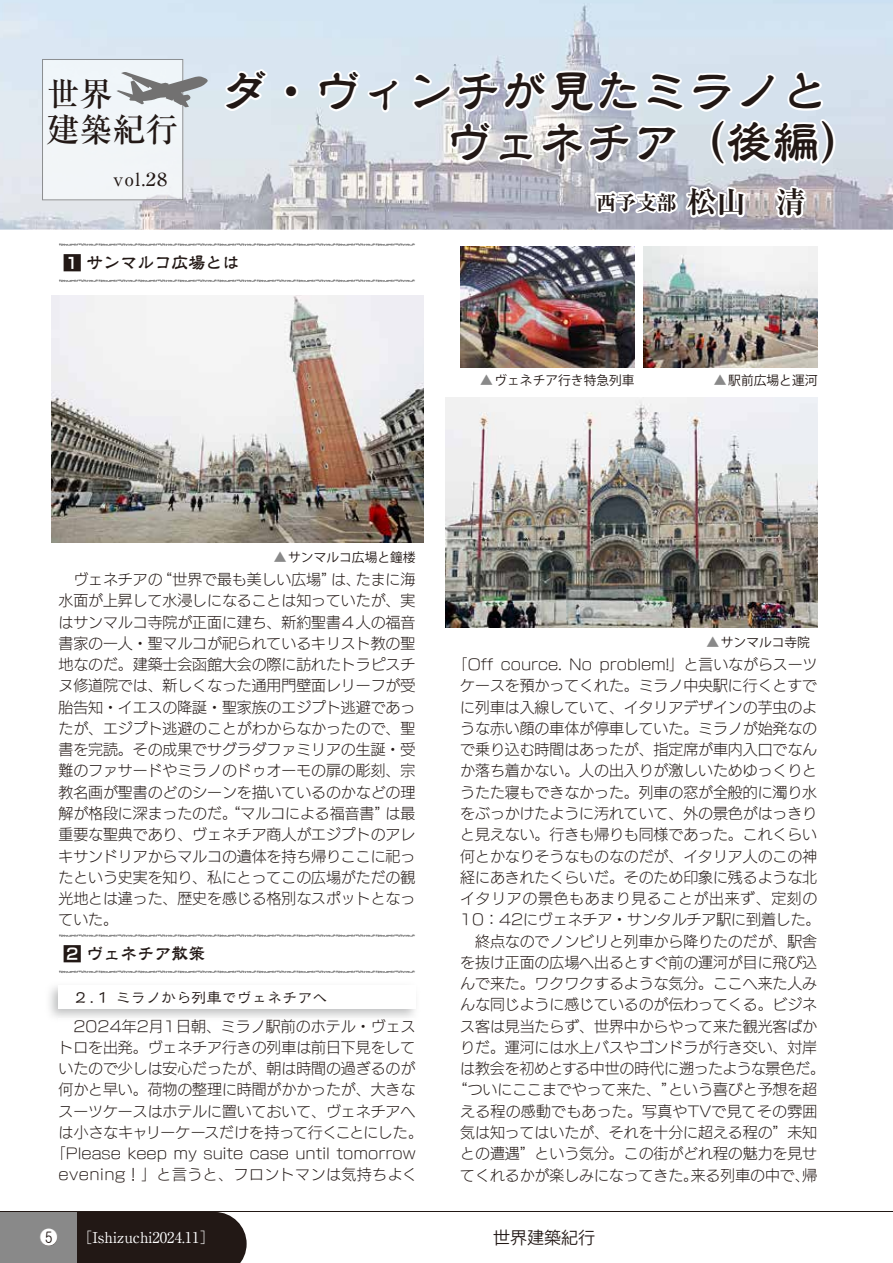
<style>
.page{position:relative;width:893px;height:1263px;background:#fff}
.page>*{position:absolute;margin:0;border:0;box-sizing:border-box;transform-origin:0 0}
.t1{font:46.8px/51px "Reisho 101 Std Medium 90 msp RKSJ H";color:#221815}
.t2{font:33px/36.2px "Ryumin Pro Medium 90 msp RKSJ H";color:#221815}
.t3{font:20.25px "Ryumin Pro Ex Bold 90 msp RKSJ H";color:#221815}
.t4{font:18px "Ryumin Pro Medium 90 msp RKSJ H";color:#221815}
.t5{font:16.95px "Reisho 101 Std Medium 90 msp RKSJ H";color:#221815}
.t6{font:16.95px "Likurei Std Regular 90 msp RKSJ H";color:#221815}
.t7{font:16.95px "New Rodin Pro M 90 msp RKSJ H";color:#221815}
.t8{font:14.85px/21.3px "New Rodin Pro L 90 msp RKSJ H";color:#221815;text-align:justify}
.t9{font:14.85px "New Rodin Pro L 90 msp RKSJ H";letter-spacing:.035em;color:#221815}
.t10{font:14.85px "Ryumin Pro Regular 90 msp RKSJ H";color:#fff}
.t11{font:12.75px "Koz Go Pro Regular 90 msp RKSJ H";color:#221815}
.s1{color:#fff}
.s2{font-size:29.7px}
.s3{font-family:"New Rodin Pro DB 90 msp RKSJ H";font-size:19.2px}
.s4{color:#898989}
.s5{font-family:"Shin M Go Pro Light 90 msp RKSJ H";font-size:18px}
</style>
<div class="page">
<img style="left:0;top:0;width:893px;height:230px">
<div style="left:42px;top:59px;width:141px;height:141px;background:#f1f5f8"></div>
<svg style="left:116px;top:72px;width:92px;height:35px"></svg>
<svg style="left:215px;top:1212px;width:32px;height:51px"></svg>
<div style="left:77px;top:1212px;width:138px;height:51px;background:#221815"></div>
<div style="left:0;top:1212px;width:77px;height:51px;background:#898989"></div>
<div style="left:40px;top:1229px;width:17px;height:17px;background:#221815;border-radius:50%"></div>
<svg style="left:59px;top:243px;width:356px;height:3px"></svg>
<svg style="left:59px;top:279px;width:356px;height:3px"></svg>
<hr style="left:0;top:1211px;width:893px;height:1px;background:#221815">
<svg style="left:59px;top:934px;width:356px;height:3px"></svg>
<svg style="left:59px;top:970px;width:356px;height:3px"></svg>
<img style="left:51px;top:296px;width:372px;height:246px">
<img style="left:460px;top:247px;width:175px;height:121px">
<img style="left:643px;top:247px;width:174px;height:121px">
<img style="left:445px;top:398px;width:372px;height:229px">
<h2 class="t2" style="left:47px;top:73px;width:133px">世界<br>建築紀行</h2>
<p class="t4" style="left:113px;top:165px;width:60px">vol.２８</p>
<h1 class="t1" style="left:446px;top:61px;width:422px;text-indent:-225px">ダ・ヴィンチが見たミラノとヴェネチア（後編）</h1>
<h3 class="t3" style="left:596px;top:186px;width:211px">西予支部<span class="s1">　</span><span class="s2">松山　清</span></h3>
<p class="t5" style="left:63px;top:250px;width:178px"><span class="s3">1</span> サンマルコ広場とは</p>
<p class="t11" style="left:480px;top:372px;width:156px"><span class="s4">▲</span>ヴェネチア行き特急列車</p>
<p class="t11" style="left:714px;top:372px;width:105px"><span class="s4">▲</span>駅前広場と運河</p>
<p class="t11" style="left:274px;top:549px;width:143px"><span class="s4">▲</span>サンマルコ広場と鐘楼</p>
<p class="t8" style="left:58px;top:567px;width:358px">　ヴェネチアの“世界で最も美しい広場”は、たまに海水面が上昇して水浸しになることは知っていたが、実はサンマルコ寺院が正面に建ち、新約聖書４人の福音書家の一人・聖マルコが祀られているキリスト教の聖地なのだ。建築士会函館大会の際に訪れたトラピスチヌ修道院では、新しくなった通用門壁面レリーフが受胎告知・イエスの降誕・聖家族のエジプト逃避であったが、エジプト逃避のことがわからなかったので、聖書を完読。その成果でサグラダファミリアの生誕・受難のファサードやミラノのドゥオーモの扉の彫刻、宗教名画が聖書のどのシーンを描いているのかなどの理解が格段に深まったのだ。“マルコによる福音書”は最重要な聖典であり、ヴェネチア商人がエジプトのアレキサンドリアからマルコの遺体を持ち帰りここに祀ったという史実を知り、私にとってこの広場がただの観光地とは違った、歴史を感じる格別なスポットとなっていた。</p>
<p class="t5" style="left:63px;top:941px;width:144px"><span class="s3">2</span> ヴェネチア散策</p>
<p class="t6" style="left:72px;top:986px;width:257px">２.１　ミラノから列車でヴェネチアへ</p>
<p class="t8" style="left:58px;top:1014px;width:359px">　2024年2月1日朝 ミラノ駅前のホテル・ヴェス</p>
<p class="t8" style="left:206px;top:1014px;width:16px">、</p>
<p class="t8" style="left:58px;top:1035px;width:358px">トロを出発。ヴェネチア行きの列車は前日下見をして</p>
<p class="t8" style="left:58px;top:1056px;width:358px">いたので少しは安心だったが、朝は時間の過ぎるのが</p>
<p class="t8" style="left:58px;top:1078px;width:358px">何かと早い。荷物の整理に時間がかかったが、大きな</p>
<p class="t8" style="left:58px;top:1099px;width:358px">スーツケースはホテルに置いておいて、ヴェネチアへ</p>
<p class="t8" style="left:58px;top:1120px;width:366px">は小さなキャリーケースだけを持って行くことにした。</p>
<p class="t8" style="left:51px;top:1141px;width:366px">「Please keep my suite case until tomorrow</p>
<p class="t9" style="left:58px;top:1162px;width:360px">evening！」と言うと、フロントマンは気持ちよく</p>
<p class="t11" style="left:706px;top:634px;width:105px"><span class="s4">▲</span>サンマルコ寺院</p>
<p class="t8" style="left:453px;top:652px;width:374px;text-align:center">「Off cource. No problem!」と言いながらスーツケースを預かってくれた。ミラノ中央駅に行くとすでに列車は入線していて、イタリアデザインの芋虫のような赤い顔の車体が停車していた。ミラノが始発なので乗り込む時間はあったが、指定席が車内入口でなんか落ち着かない。人の出入りが激しいためゆっくりとうたた寝もできなかった。列車の窓が全般的に濁り水をぶっかけたように汚れていて、外の景色がはっきりと見えない。行きも帰りも同様であった。これくらい何とかなりそうなものなのだが、イタリア人のこの神経にあきれたくらいだ。そのため印象に残るような北イタリアの景色もあまり見ることが出来ず、定刻の<br>10：42にヴェネチア・サンタルチア駅に到着した。　終点なのでノンビリと列車から降りたのだが、駅舎を抜け正面の広場へ出るとすぐ前の運河が目に飛び込んで来た。ワクワクするような気分。ここへ来た人みんな同じように感じているのが伝わってくる。ビジネス客は見当たらず、世界中からやって来た観光客ばかりだ。運河には水上バスやゴンドラが行き交い、対岸は教会を初めとする中世の時代に遡ったような景色だ。“ついにここまでやって来た、”という喜びと予想を超える程の感動でもあった。写真やTVで見てその雰囲気は知ってはいたが、それを十分に超える程の”未知との遭遇”という気分。この街がどれ程の魅力を見せてくれるかが楽しみになってきた。来る列車の中で、帰</p>
<p class="t10" style="left:40px;top:1226px;width:176px"><span class="s5">❺</span> ［Ishizuchi2024.11］</p>
<p class="t7" style="left:493px;top:1223px;width:103px">世界建築紀行</p>
</div>
